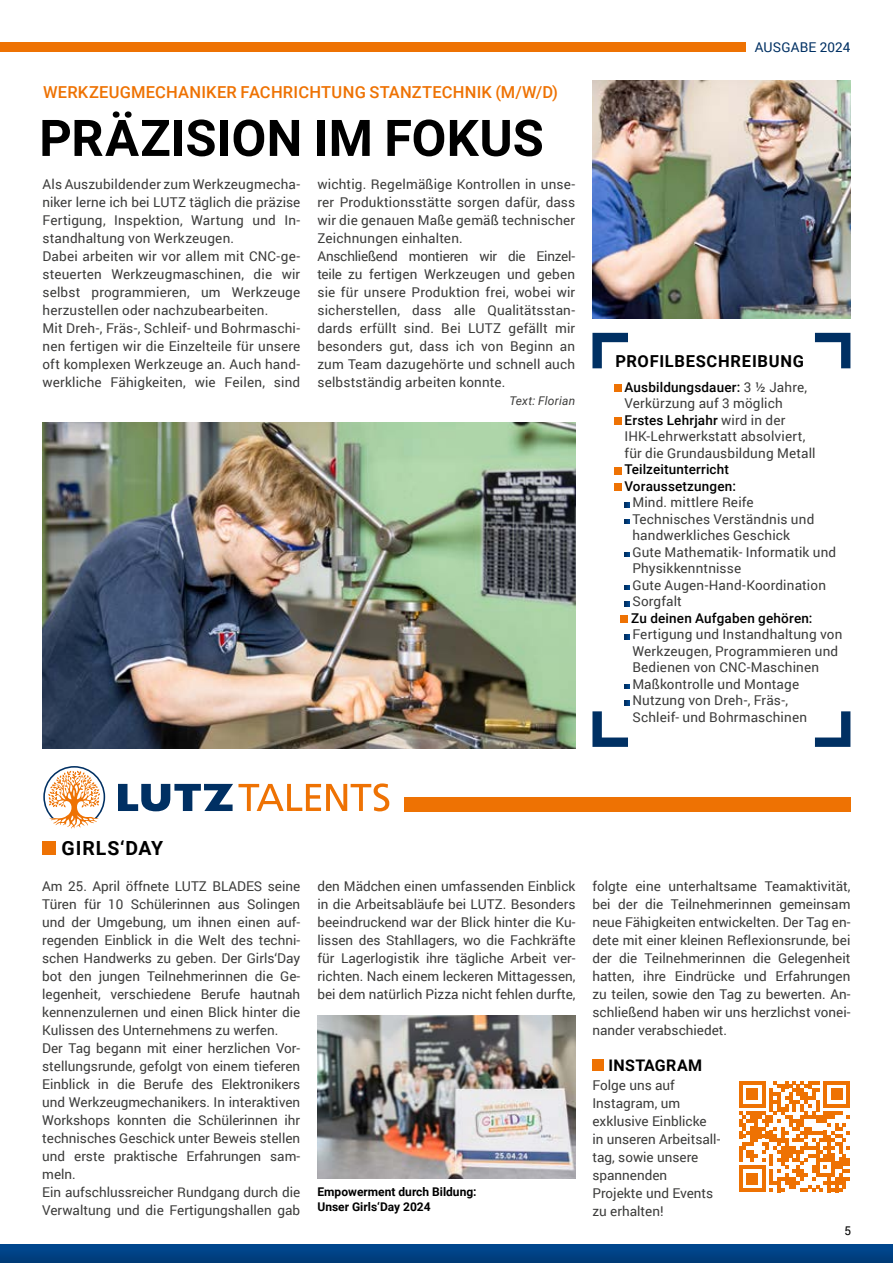
<style>
.page{position:relative;width:893px;height:1263px;background:#fff}
.page>*{position:absolute;margin:0;border:0;box-sizing:border-box;transform-origin:0 0}
.t1{font:700 50.55px "Roboto";letter-spacing:.005em;color:#000}
.t2{font:700 19.5px "Roboto";letter-spacing:.05em;color:#000}
.t3{font:500 16.5px "Roboto";letter-spacing:.015em;color:#ee7203}
.t4{font:700 16.5px "Roboto";letter-spacing:.045em;color:#000}
.t5{font:700 15.9px "Roboto";letter-spacing:.02em;color:#000}
.t6{font:13.5px/18px "Roboto";color:#3c3c3b}
.t7{font:500 13.5px/16.5px "Roboto";letter-spacing:.015em;color:#000}
.t8{font:13.5px "Roboto";letter-spacing:.01em;color:#003063}
.t9{font:700 12px/15px "Roboto";color:#000}
.t10{font:italic 12px "Roboto";letter-spacing:.015em;color:#3c3c3b}
.t11{font:12px "Roboto";color:#000}
.s1{font-weight:500;color:#000}
</style>
<div class="page">
<div style="left:0;top:1245px;width:893px;height:18px;background:linear-gradient(to right,#004183,#004183)"></div>
<div style="left:0;top:42px;width:746px;height:10px;background:#ee7203"></div>
<img style="left:592px;top:81px;width:259px;height:237px">
<div style="left:404px;top:797px;width:446px;height:15px;background:#ee7203"></div>
<svg style="left:118px;top:783px;width:271px;height:28px"></svg>
<svg style="left:43px;top:766px;width:62px;height:63px"></svg>
<div style="left:592px;top:1059px;width:12px;height:12px;background:#ee7203"></div>
<div style="left:43px;top:841px;width:13px;height:14px;background:#ee7203"></div>
<img style="left:42px;top:423px;width:533px;height:326px">
<div style="left:614px;top:385px;width:7px;height:7px;background:#ee7203"></div>
<div style="left:614px;top:418px;width:7px;height:7px;background:#ee7203"></div>
<div style="left:614px;top:467px;width:7px;height:7px;background:#ee7203"></div>
<div style="left:614px;top:484px;width:7px;height:7px;background:#ee7203"></div>
<svg style="left:624px;top:503px;width:5px;height:4px"></svg>
<svg style="left:624px;top:519px;width:5px;height:5px"></svg>
<svg style="left:624px;top:552px;width:5px;height:5px"></svg>
<svg style="left:624px;top:585px;width:5px;height:5px"></svg>
<svg style="left:624px;top:602px;width:5px;height:4px"></svg>
<div style="left:621px;top:616px;width:7px;height:7px;background:#ee7203"></div>
<svg style="left:624px;top:635px;width:5px;height:4px"></svg>
<svg style="left:624px;top:684px;width:5px;height:5px"></svg>
<svg style="left:624px;top:701px;width:5px;height:4px"></svg>
<img style="left:317px;top:1015px;width:258px;height:163px">
<svg style="left:592px;top:711px;width:36px;height:36px"></svg>
<svg style="left:592px;top:333px;width:36px;height:35px"></svg>
<svg style="left:815px;top:711px;width:35px;height:36px"></svg>
<svg style="left:815px;top:333px;width:35px;height:35px"></svg>
<svg style="left:739px;top:1081px;width:111px;height:111px"></svg>
<p class="t3" style="left:43px;top:80px;width:516px">WERKZEUGMECHANIKER FACHRICHTUNG STANZTECHNIK (M/W/D)</p>
<h1 class="t1" style="left:39px;top:103px;width:506px">PRÄZISION IM FOKUS</h1>
<p class="t6" style="left:43px;top:174px;width:259px">Als Auszubildender zum Werkzeugmecha&shy;niker lerne ich bei LUTZ täglich die präzise Fertigung, Inspektion, Wartung und In&shy;standhaltung von Werkzeugen.<br>Dabei arbeiten wir vor allem mit CNC-ge&shy;steuerten Werkzeugmaschinen, die wir selbst programmieren, um Werkzeuge herzustellen oder nachzubearbeiten.<br>Mit Dreh-, Fräs-, Schleif- und Bohrmaschi&shy;nen fertigen wir die Einzelteile für unsere oft komplexen Werkzeuge an. Auch hand&shy;werkliche Fähigkeiten, wie Feilen, sind</p>
<p class="t6" style="left:317px;top:174px;width:259px">wichtig. Regelmäßige Kontrollen in unse&shy;rer Produktionsstätte sorgen dafür, dass wir die genauen Maße gemäß technischer Zeichnungen einhalten.<br>Anschließend montieren wir die Einzel&shy;teile zu fertigen Werkzeugen und geben sie für unsere Produktion frei, wobei wir sicherstellen, dass alle Qualitätsstan&shy;dards erfüllt sind. Bei LUTZ gefällt mir besonders gut, dass ich von Beginn an zum Team dazugehörte und schnell auch selbstständig arbeiten konnte.</p>
<p class="t10" style="left:509px;top:392px;width:67px">Text: Florian</p>
<p class="t8" style="left:755px;top:38px;width:97px">AUSGABE 2024</p>
<p class="t4" style="left:615px;top:350px;width:190px">PROFILBESCHREIBUNG</p>
<p class="t6" style="left:625px;top:378px;width:193px;line-height:16.5px"><span class="s1">Ausbildungsdauer:</span> 3 ½ Jahre,<br>Verkürzung auf 3 möglich<br><span class="s1">Erstes Lehrjahr</span> wird in der<br>IHK-Lehrwerkstatt absolviert, für die Grundausbildung Metall</p>
<p class="t7" style="left:625px;top:461px;width:113px">Teilzeitunterricht<br>Voraussetzungen:</p>
<p class="t6" style="left:632px;top:494px;width:205px;line-height:16.5px">Mind. mittlere Reife<br>Technisches Verständnis und handwerkliches Geschick<br>Gute Mathematik- Informatik und<br>Physikkenntnisse<br>Gute Augen-Hand-Koordination<br>Sorgfalt</p>
<p class="t7" style="left:631px;top:609px;width:183px">Zu deinen Aufgaben gehören:</p>
<p class="t6" style="left:632px;top:626px;width:212px;line-height:16.5px">Fertigung und Instandhaltung von<br>Werkzeugen, Programmieren und<br>Bedienen von CNC-Maschinen<br>Maßkontrolle und Montage<br>Nutzung von Dreh-, Fräs-,<br>Schleif- und Bohrmaschinen</p>
<h2 class="t2" style="left:62px;top:834px;width:103px">GIRLS‘DAY</h2>
<p class="t6" style="left:42px;top:876px;width:259px">Am 25. April öffnete LUTZ BLADES seine Türen für 10 Schülerinnen aus Solingen und der Umgebung, um ihnen einen auf&shy;regenden Einblick in die Welt des techni&shy;schen Handwerks zu geben. Der Girls‘Day bot den jungen Teilnehmerinnen die Ge&shy;legenheit, verschiedene Berufe hautnah kennenzulernen und einen Blick hinter die Kulissen des Unternehmens zu werfen.<br>Der Tag begann mit einer herzlichen Vor&shy;stellungsrunde, gefolgt von einem tieferen Einblick in die Berufe des Elektronikers und Werkzeugmechanikers. In interaktiven Workshops konnten die Schülerinnen ihr technisches Geschick unter Beweis stellen und erste praktische Erfahrungen sam&shy;meln.<br>Ein aufschlussreicher Rundgang durch die Verwaltung und die Fertigungshallen gab</p>
<p class="t6" style="left:317px;top:876px;width:259px;text-align:justify">den Mädchen einen umfassenden Einblick in die Arbeitsabläufe bei LUTZ. Besonders beeindruckend war der Blick hinter die Ku&shy;lissen des Stahllagers, wo die Fachkräfte für Lagerlogistik ihre tägliche Arbeit ver&shy;richten. Nach einem leckeren Mittagessen, bei dem natürlich Pizza nicht fehlen durfte,</p>
<p class="t6" style="left:592px;top:876px;width:259px;text-align:justify">folgte eine unterhaltsame Teamaktivität, bei der die Teilnehmerinnen gemeinsam neue Fähigkeiten entwickelten. Der Tag en&shy;dete mit einer kleinen Reflexionsrunde, bei der die Teilnehmerinnen die Gelegenheit hatten, ihre Eindrücke und Erfahrungen zu teilen, sowie den Tag zu bewerten. An&shy;schließend haben wir uns herzlichst vonei&shy;nander verabschiedet.</p>
<p class="t5" style="left:609px;top:1054px;width:95px">INSTAGRAM</p>
<p class="t6" style="left:592px;top:1075px;width:129px">Folge uns auf<br>Instagram, um exklusive Einblicke in unseren Arbeitsall&shy;tag, sowie unsere spannenden<br>Projekte und Events zu erhalten!</p>
<p class="t9" style="left:317px;top:1184px;width:161px">Empowerment durch Bildung:<br>Unser Girls‘Day 2024</p>
<p class="t11" style="left:845px;top:1223px;width:8px">5</p>
</div>
